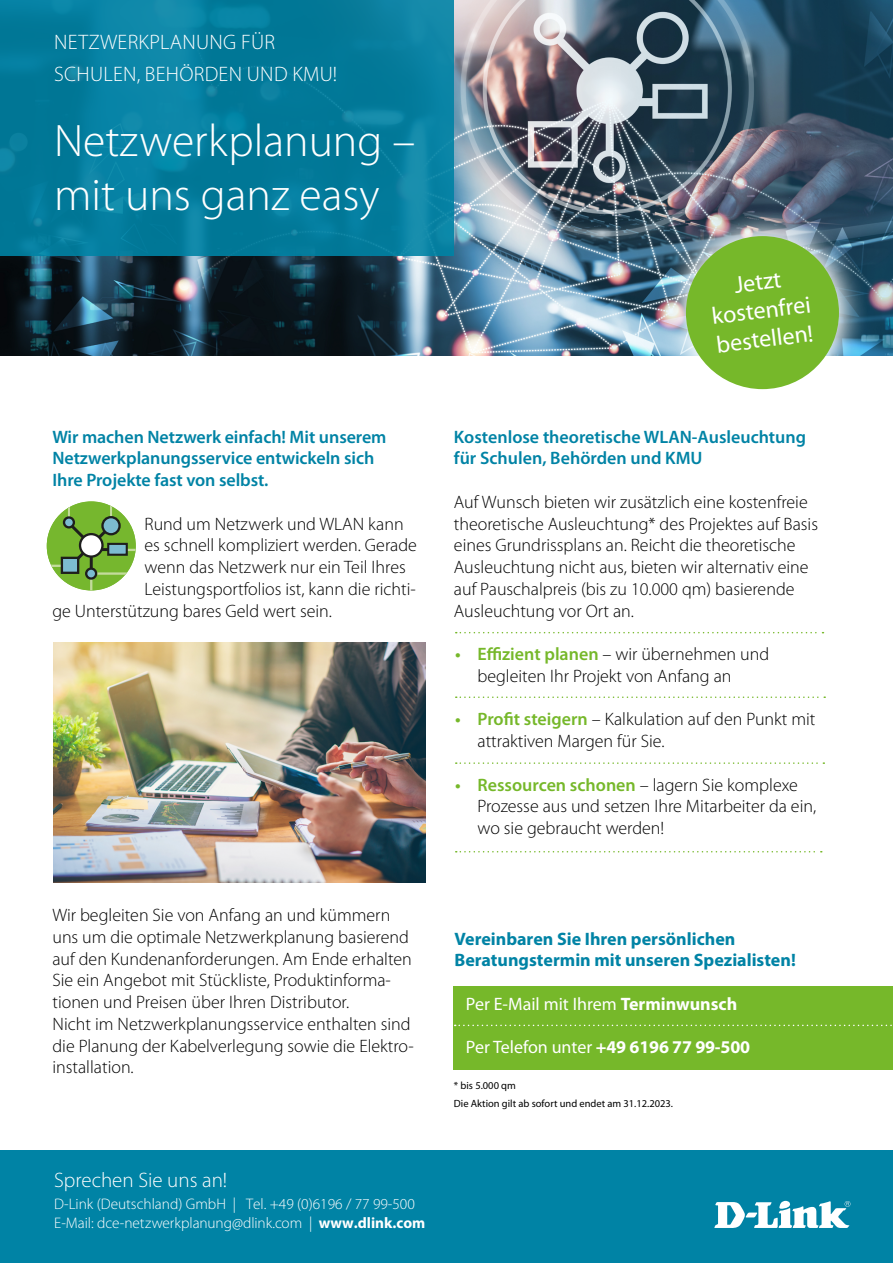
<style>
.page{position:relative;width:893px;height:1263px;background:#fff}
.page>*{position:absolute;margin:0;border:0;box-sizing:border-box;transform-origin:0 0}
.t1{font:300 45.75px/54.2px "Myriad Pro";color:#fff}
.t2{font:24px/28.7px "Myriad Pro";color:#fff;text-align:center}
.t3{font:300 21px/31.5px "Myriad Pro";letter-spacing:.015em;color:#fff}
.t4{font:300 18px/21.8px "Myriad Pro";color:#000}
.t5{font:600 18px/21.8px "Myriad Pro";letter-spacing:-.005em;color:#0083a5}
.t6{font:700 18px/21.8px "Myriad Pro";color:#0083a5}
.t7{font:18px "Myriad Pro";color:#fff}
.t8{font:300 15.3px/18.3px "Myriad Pro";color:#fff}
.t9{font:10.5px "Myriad";color:#000}
.t10{font:10.5px "Myriad Pro";color:#000}
.s1{font-weight:700}
.s2{font-weight:600;color:#76b82a}
</style>
<div class="page">
<img style="left:0;top:0;width:496px;height:356px">
<img style="left:496px;top:0;width:397px;height:356px">
<div style="left:0;top:1150px;width:893px;height:113px;background:#0083a5"></div>
<svg style="left:714px;top:1201px;width:136px;height:27px"></svg>
<div style="left:454px;top:986px;width:439px;height:83px;background:#76b82a"></div>
<svg style="left:455px;top:1025px;width:437px;height:1px"></svg>
<img style="left:657px;top:207px;width:211px;height:183px">
<div style="left:686px;top:236px;width:153px;height:153px;background:#76b82a;border-radius:50%"></div>
<img style="left:53px;top:642px;width:372px;height:240px">
<svg style="left:456px;top:696px;width:369px;height:2px"></svg>
<svg style="left:456px;top:762px;width:368px;height:2px"></svg>
<svg style="left:456px;top:851px;width:366px;height:1px"></svg>
<svg style="left:456px;top:632px;width:367px;height:1px"></svg>
<svg style="left:0;top:0;width:454px;height:255px;background:#057d9d"></svg>
<div style="left:47px;top:501px;width:89px;height:89px;background:#76b72e;border-radius:50%"></div>
<hr style="left:68px;top:501px;width:2px;height:22px;background:#c3db9c">
<hr style="left:47px;top:565px;width:23px;height:2px;background:#c3db9c">
<hr style="left:94px;top:572px;width:36px;height:3px;background:#c3db9c">
<hr style="left:115px;top:549px;width:21px;height:2px;background:#c3db9c">
<hr style="left:110px;top:501px;width:2px;height:25px;background:#c3db9c">
<svg style="left:64px;top:519px;width:51px;height:71px"></svg>
<svg style="left:80px;top:534px;width:22px;height:23px"></svg>
<div style="left:79px;top:533px;width:25px;height:25px;border:2px solid #1e1f1d;border-radius:50%"></div>
<svg style="left:102px;top:517px;width:18px;height:17px"></svg>
<div style="left:101px;top:516px;width:20px;height:19px;border:2px solid #1e1f1d;border-radius:50%"></div>
<div style="left:64px;top:517px;width:10px;height:10px;background:#7cbcd1;border-radius:50%"></div>
<div style="left:63px;top:516px;width:12px;height:12px;border:2px solid #1e1f1d;border-radius:50%"></div>
<div style="left:61px;top:557px;width:18px;height:17px;background:#7cbcd1;border:2px solid #1e1f1d"></div>
<div style="left:108px;top:544px;width:19px;height:11px;background:#7cbcd1"></div>
<div style="left:107px;top:543px;width:21px;height:13px;border:2px solid #1e1f1d"></div>
<p class="t3" style="left:54px;top:27px;width:285px">NETZWERKPLANUNG FÜR<br>SCHULEN, BEHÖRDEN UND KMU!</p>
<h1 class="t1" style="left:54px;top:114px;width:363px">Netzwerkplanung – mit uns ganz easy</h1>
<h2 class="t2" style="left:707px;top:273px;width:101px;rotate:-7deg">Jetzt kostenfrei bestellen!</h2>
<p class="t5" style="left:52px;top:425px;width:336px">Wir machen Netzwerk einfach! Mit unserem<br>Netzwerkplanungsservice entwickeln sich<br>Ihre Projekte fast von selbst.</p>
<p class="t4" style="left:145px;top:513px;width:261px">Rund um Netzwerk und WLAN kann</p>
<p class="t4" style="left:145px;top:535px;width:274px">es schnell kompliziert werden. Gerade</p>
<p class="t4" style="left:145px;top:556px;width:263px">wenn das Netzwerk nur ein Teil Ihres</p>
<p class="t4" style="left:145px;top:578px;width:273px">Leistungsportfolios ist, kann die richti-</p>
<p class="t4" style="left:52px;top:600px;width:281px">ge Unterstützung bares Geld wert sein.</p>
<p class="t4" style="left:52px;top:904px;width:363px">Wir begleiten Sie von Anfang an und kümmern uns um die optimale Netzwerkplanung basierend auf den Kundenanforderungen. Am Ende erhalten Sie ein Angebot mit Stückliste, Produktinforma&shy;tionen und Preisen über Ihren Distributor.<br>Nicht im Netzwerkplanungsservice enthalten sind die Planung der Kabelverlegung sowie die Elektro&shy;installation.</p>
<p class="t3" style="left:54px;top:1164px;width:175px">Sprechen Sie uns an!</p>
<p class="t8" style="left:54px;top:1195px;width:373px">D-Link (Deutschland) GmbH | Tel. +49 (0)6196 / 77 99-500<br>E-Mail: dce-netzwerkplanung@dlink.com | <span class="s1">www.dlink.com</span></p>
<p class="t5" style="left:454px;top:425px;width:354px">Kostenlose theoretische WLAN-Ausleuchtung für Schulen, Behörden und KMU</p>
<p class="t4" style="left:454px;top:491px;width:366px">Auf Wunsch bieten wir zusätzlich eine kostenfreie theoretische Ausleuchtung* des Projektes auf Basis eines Grundrissplans an. Reicht die theoretische Ausleuchtung nicht aus, bieten wir alternativ eine auf Pauschalpreis (bis zu 10.000 qm) basierende Ausleuchtung vor Ort an.</p>
<p class="t4" style="left:477px;top:643px;width:293px;text-indent:-22px"><span class="s2">• Effizient planen</span> – wir übernehmen und begleiten Ihr Projekt von Anfang an</p>
<p class="t4" style="left:477px;top:709px;width:339px;text-indent:-22px"><span class="s2">• Profit steigern</span> – Kalkulation auf den Punkt mit attraktiven Margen für Sie.</p>
<p class="t4" style="left:477px;top:774px;width:340px;text-indent:-22px"><span class="s2">• Ressourcen schonen</span> – lagern Sie komplexe<br>Prozesse aus und setzen Ihre Mitarbeiter da ein, wo sie gebraucht werden!</p>
<p class="t6" style="left:454px;top:927px;width:343px">Vereinbaren Sie Ihren persönlichen<br>Beratungstermin mit unseren Spezialisten!</p>
<p class="t7" style="left:466px;top:993px;width:273px">Per E-Mail mit Ihrem <span class="s1">Terminwunsch</span></p>
<p class="t7" style="left:466px;top:1036px;width:286px">Per Telefon unter <span class="s1">+49 6196 77 99-500</span></p>
<p class="t10" style="left:454px;top:1079px;width:64px">* bis 5.000 qm</p>
<p class="t9" style="left:454px;top:1098px;width:221px">Die Aktion gilt ab sofort und endet am 31.12.2023.</p>
</div>
